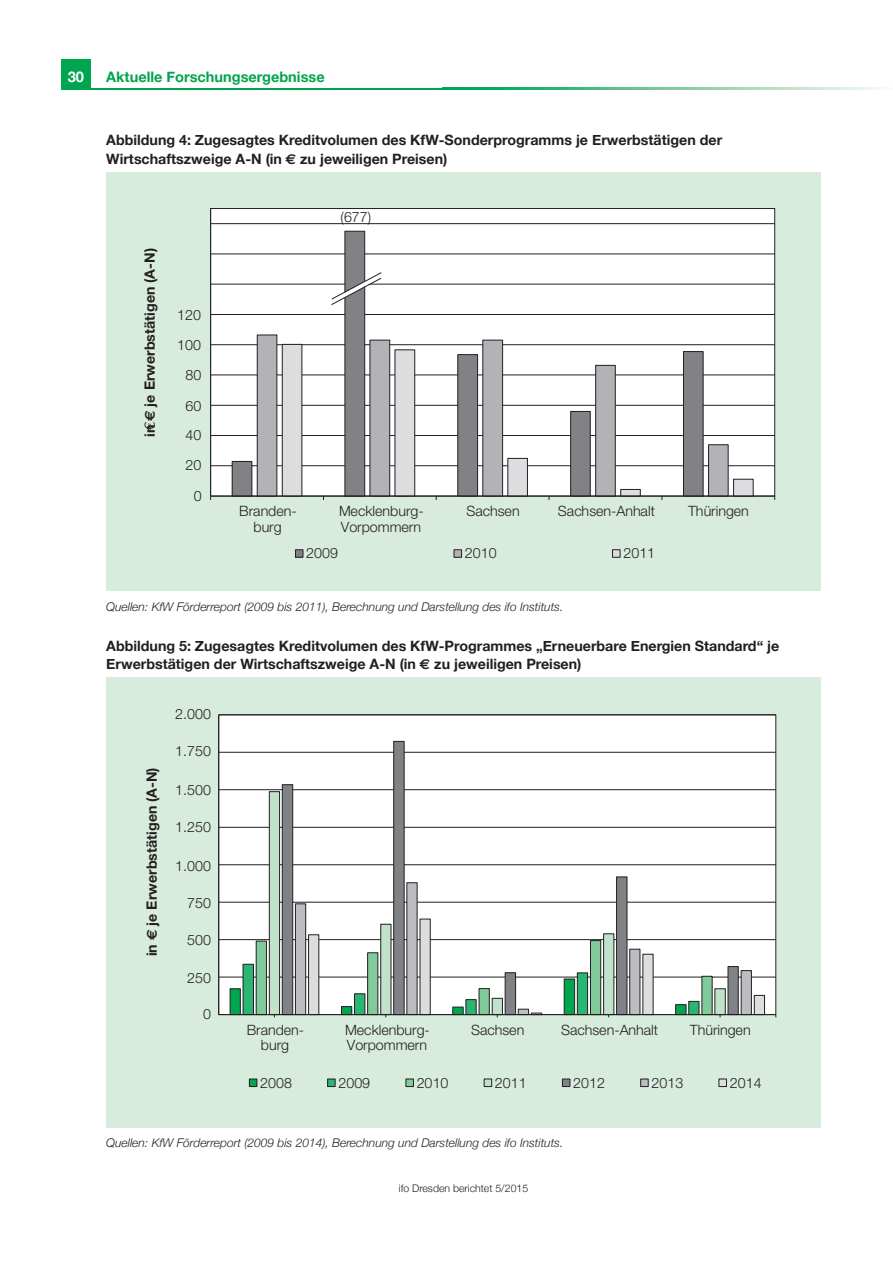
<style>
.page{position:relative;width:893px;height:1263px;background:#fff}
.page>*{position:absolute;margin:0;border:0;box-sizing:border-box;transform-origin:0 0}
.t1{font:700 14.7px "Helvetica Neue";color:#fff}
.t2{font:700 14.55px "Helvetica Neue";color:#00a54f}
.t3{font:700 14.25px/18.8px "Helvetica Neue";color:#231f20}
.t4{font:300 14.25px/15.5px "Helvetica Neue";color:#231f20;text-align:center}
.t5{font:italic 300 12px "Helvetica Neue";color:#231f20}
.t6{font:300 10.5px "Helvetica Neue";color:#231f20}
.s1{font-family:"Euro Sans"}
.s2{font-weight:300}
</style>
<div class="page">
<div style="left:61px;top:60px;width:30px;height:29px;background:#00a54f"></div>
<hr style="left:61px;top:88px;width:382px;height:1px;background:#00a54f">
<svg style="left:443px;top:88px;width:439px;height:1px"></svg>
<div style="left:106px;top:172px;width:715px;height:419px;background:#d8ecdd"></div>
<div style="left:211px;top:208px;width:564px;height:288px;background:#fff"></div>
<hr style="left:211px;top:465px;width:564px;height:1px;background:#231f20">
<hr style="left:211px;top:435px;width:564px;height:1px;background:#231f20">
<hr style="left:211px;top:405px;width:564px;height:1px;background:#231f20">
<hr style="left:211px;top:375px;width:564px;height:1px;background:#231f20">
<hr style="left:211px;top:344px;width:564px;height:1px;background:#231f20">
<hr style="left:211px;top:314px;width:564px;height:1px;background:#231f20">
<hr style="left:211px;top:284px;width:564px;height:1px;background:#231f20">
<hr style="left:211px;top:254px;width:564px;height:1px;background:#231f20">
<hr style="left:211px;top:223px;width:564px;height:1px;background:#231f20">
<div style="left:232px;top:461px;width:20px;height:35px;background:#808285"></div>
<div style="left:232px;top:461px;width:20px;height:35px;border:1px solid #231f20"></div>
<svg style="left:344px;top:230px;width:360px;height:104px"></svg>
<svg style="left:256px;top:334px;width:248px;height:162px"></svg>
<svg style="left:281px;top:344px;width:473px;height:152px"></svg>
<hr style="left:210px;top:208px;width:1px;height:288px;background:#231f20">
<hr style="left:211px;top:496px;width:564px;height:1px;background:#231f20">
<div style="left:295px;top:550px;width:8px;height:7px;background:#808285"></div>
<div style="left:295px;top:549px;width:8px;height:9px;border:1px solid #231f20"></div>
<div style="left:454px;top:550px;width:8px;height:7px;background:#b2b3b7"></div>
<div style="left:454px;top:549px;width:8px;height:9px;border:1px solid #231f20"></div>
<div style="left:612px;top:550px;width:8px;height:7px;background:#dcdddf"></div>
<div style="left:612px;top:549px;width:8px;height:9px;border:1px solid #231f20"></div>
<svg style="left:313px;top:262px;width:86px;height:54px"></svg>
<div style="left:106px;top:677px;width:715px;height:450px;background:#d8ecdd"></div>
<div style="left:219px;top:715px;width:557px;height:299px;background:#fff"></div>
<hr style="left:219px;top:977px;width:557px;height:1px;background:#231f20">
<hr style="left:219px;top:939px;width:557px;height:1px;background:#231f20">
<hr style="left:219px;top:902px;width:557px;height:1px;background:#231f20">
<hr style="left:219px;top:864px;width:557px;height:1px;background:#231f20">
<hr style="left:219px;top:827px;width:557px;height:1px;background:#231f20">
<hr style="left:219px;top:789px;width:557px;height:1px;background:#231f20">
<hr style="left:219px;top:752px;width:557px;height:1px;background:#231f20">
<hr style="left:219px;top:714px;width:557px;height:1px;background:#231f20">
<svg style="left:282px;top:741px;width:457px;height:177px"></svg>
<svg style="left:295px;top:882px;width:457px;height:36px"></svg>
<hr style="left:218px;top:715px;width:1px;height:299px;background:#231f20">
<hr style="left:219px;top:1014px;width:557px;height:1px;background:#231f20">
<svg style="left:229px;top:918px;width:536px;height:99px"></svg>
<div style="left:249px;top:1079px;width:8px;height:7px;background:#00a54f"></div>
<div style="left:249px;top:1078px;width:8px;height:9px;border:1px solid #231f20"></div>
<div style="left:328px;top:1079px;width:7px;height:7px;background:#2bb572"></div>
<div style="left:327px;top:1078px;width:9px;height:9px;border:1px solid #231f20"></div>
<div style="left:406px;top:1079px;width:7px;height:7px;background:#80ca9c"></div>
<div style="left:405px;top:1078px;width:9px;height:9px;border:1px solid #231f20"></div>
<div style="left:484px;top:1079px;width:8px;height:7px;background:#c0e2ca"></div>
<div style="left:484px;top:1078px;width:8px;height:9px;border:1px solid #231f20"></div>
<div style="left:562px;top:1079px;width:8px;height:7px;background:#808285"></div>
<div style="left:562px;top:1078px;width:8px;height:9px;border:1px solid #231f20"></div>
<div style="left:641px;top:1079px;width:7px;height:7px;background:#bcbdc0"></div>
<div style="left:640px;top:1078px;width:9px;height:9px;border:1px solid #231f20"></div>
<div style="left:719px;top:1079px;width:7px;height:7px;background:#dcdddf"></div>
<div style="left:719px;top:1078px;width:8px;height:9px;border:1px solid #231f20"></div>
<p class="t1" style="left:68px;top:68px;width:18px">30</p>
<p class="t2" style="left:106px;top:68px;width:220px">Aktuelle Forschungsergebnisse</p>
<p class="t3" style="left:106px;top:131px;width:617px">Abbildung 4: Zugesagtes Kreditvolumen des KfW-Sonderprogramms je Erwerbstätigen der<br>Wirtschaftszweige A-N (in <span class="s1">€</span> zu jeweiligen Preisen)</p>
<p class="t3" style="left:141px;top:437px;width:190px;rotate:-90deg"><span class="s2">€</span>in <span class="s1">€</span> je Erwerbstätigen (A-N)</p>
<p class="t4" style="left:177px;top:306px;width:25px">120</p>
<p class="t4" style="left:177px;top:336px;width:25px">100</p>
<p class="t4" style="left:186px;top:367px;width:17px">80</p>
<p class="t4" style="left:186px;top:397px;width:17px">60</p>
<p class="t4" style="left:186px;top:426px;width:17px">40</p>
<p class="t4" style="left:186px;top:457px;width:17px">20</p>
<p class="t4" style="left:194px;top:487px;width:9px">0</p>
<p class="t4" style="left:341px;top:208px;width:32px">(677)</p>
<p class="t4" style="left:239px;top:503px;width:59px">Branden&shy;burg</p>
<p class="t4" style="left:339px;top:503px;width:86px;text-align:left">Mecklenburg-<br>Vorpommern</p>
<p class="t4" style="left:466px;top:503px;width:55px">Sachsen</p>
<p class="t4" style="left:558px;top:503px;width:99px">Sachsen-Anhalt</p>
<p class="t4" style="left:688px;top:503px;width:62px">Thüringen</p>
<p class="t4" style="left:306px;top:545px;width:33px">2009</p>
<p class="t4" style="left:465px;top:545px;width:33px">2010</p>
<p class="t4" style="left:623px;top:545px;width:33px">2011</p>
<p class="t5" style="left:106px;top:600px;width:459px">Quellen: KfW Förderreport (2009 bis 2011), Berechnung und Darstellung des ifo Instituts.</p>
<p class="t3" style="left:106px;top:636px;width:675px">Abbildung 5: Zugesagtes Kreditvolumen des KfW-Programmes „Erneuerbare Energien Standard“ je<br>Erwerbstätigen der Wirtschaftszweige A-N (in <span class="s1">€</span> zu jeweiligen Preisen)</p>
<p class="t4" style="left:175px;top:708px;width:37px">2.000</p>
<p class="t3" style="left:144px;top:956px;width:191px;rotate:-90deg">in <span class="s1">€</span> je Erwerbstätigen (A-N)</p>
<p class="t4" style="left:175px;top:745px;width:37px">1.750</p>
<p class="t4" style="left:175px;top:783px;width:37px">1.500</p>
<p class="t4" style="left:175px;top:820px;width:37px">1.250</p>
<p class="t4" style="left:175px;top:859px;width:37px">1.000</p>
<p class="t4" style="left:187px;top:896px;width:25px">750</p>
<p class="t4" style="left:187px;top:933px;width:25px">500</p>
<p class="t4" style="left:187px;top:972px;width:25px">250</p>
<p class="t4" style="left:203px;top:1007px;width:9px">0</p>
<p class="t4" style="left:247px;top:1023px;width:59px">Branden&shy;burg</p>
<p class="t4" style="left:345px;top:1023px;width:86px;text-align:left">Mecklenburg-<br>Vorpommern</p>
<p class="t4" style="left:471px;top:1023px;width:55px">Sachsen</p>
<p class="t4" style="left:561px;top:1023px;width:99px">Sachsen-Anhalt</p>
<p class="t4" style="left:690px;top:1023px;width:62px">Thüringen</p>
<p class="t4" style="left:260px;top:1076px;width:33px">2008</p>
<p class="t4" style="left:338px;top:1076px;width:33px">2009</p>
<p class="t4" style="left:417px;top:1076px;width:33px">2010</p>
<p class="t4" style="left:495px;top:1076px;width:33px">2011</p>
<p class="t4" style="left:573px;top:1076px;width:33px">2012</p>
<p class="t4" style="left:652px;top:1076px;width:33px">2013</p>
<p class="t4" style="left:730px;top:1076px;width:33px">2014</p>
<p class="t5" style="left:106px;top:1136px;width:459px">Quellen: KfW Förderreport (2009 bis 2014), Berechnung und Darstellung des ifo Instituts.</p>
<p class="t6" style="left:399px;top:1182px;width:131px">ifo Dresden berichtet 5/2015</p>
</div>
